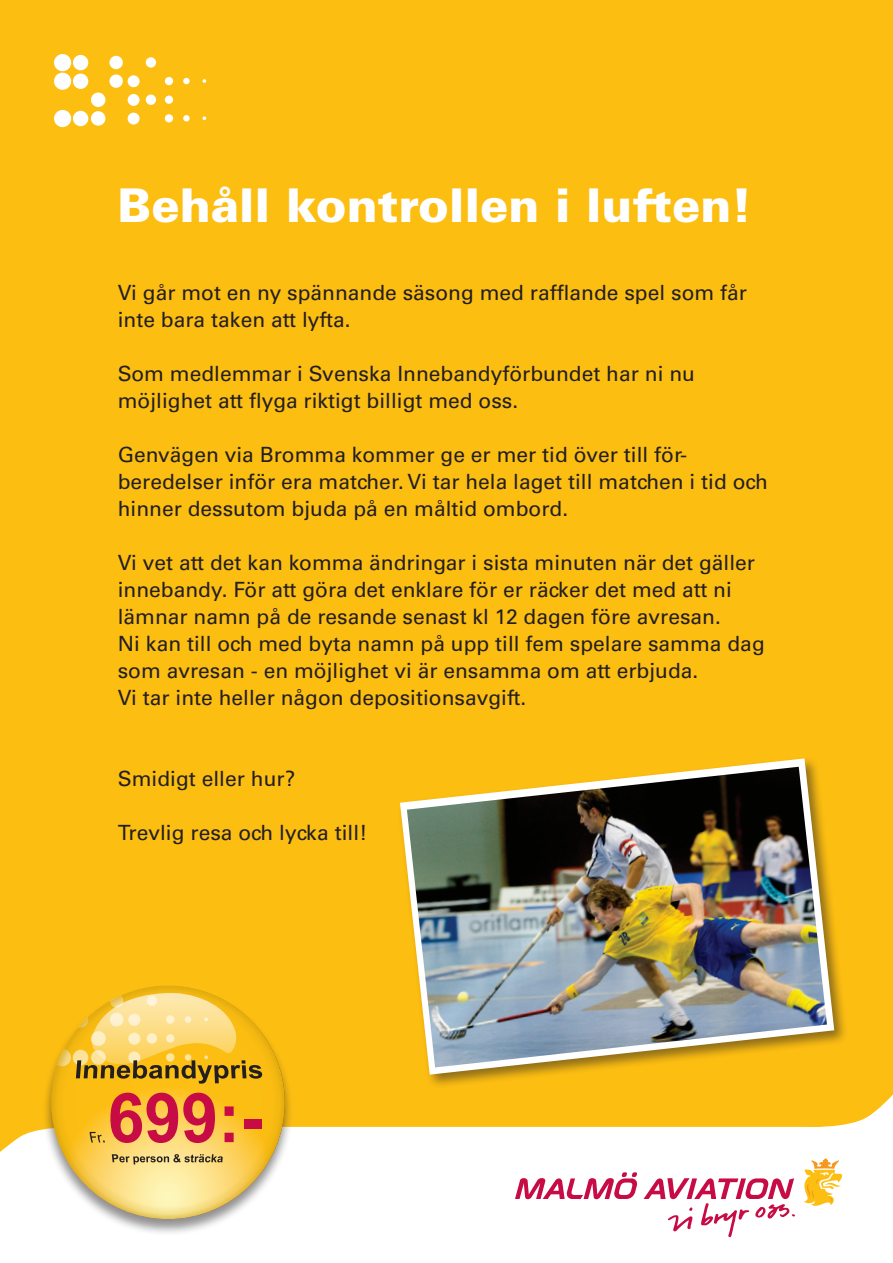
<style>
.page{position:relative;width:893px;height:1263px;background:#fff}
.page>*{position:absolute;margin:0;border:0;box-sizing:border-box;transform-origin:0 0}
.t1{font:700 68.85px "Arial";color:#c70b45;scale:.96 1}
.t2{font:900 46.5px "Univers";color:#fff}
.t3{font:21px/27px "Univers";color:#231f20}
</style>
<div class="page">
<div style="left:0;top:0;width:893px;height:1072px;background:#fdbe12"></div>
<svg style="left:0;top:1072px;width:893px;height:104px"></svg>
<svg style="left:515px;top:1172px;width:123px;height:27px"></svg>
<svg style="left:804px;top:1158px;width:38px;height:48px"></svg>
<svg style="left:644px;top:1178px;width:151px;height:59px"></svg>
<div style="left:73px;top:111px;width:15px;height:15px;background:#fff;border-radius:50%"></div>
<div style="left:54px;top:110px;width:17px;height:17px;background:#fff;border-radius:50%"></div>
<div style="left:91px;top:111px;width:14px;height:15px;background:#fff;border-radius:50%"></div>
<div style="left:165px;top:114px;width:8px;height:8px;background:#fff;border-radius:50%"></div>
<div style="left:183px;top:115px;width:7px;height:7px;background:#fff;border-radius:50%"></div>
<svg style="left:202px;top:116px;width:4px;height:4px"></svg>
<div style="left:128px;top:113px;width:12px;height:12px;background:#fff;border-radius:50%"></div>
<div style="left:91px;top:93px;width:14px;height:14px;background:#fff;border-radius:50%"></div>
<div style="left:146px;top:95px;width:10px;height:10px;background:#fff;border-radius:50%"></div>
<div style="left:165px;top:96px;width:8px;height:8px;background:#fff;border-radius:50%"></div>
<div style="left:128px;top:94px;width:12px;height:12px;background:#fff;border-radius:50%"></div>
<div style="left:73px;top:74px;width:15px;height:15px;background:#fff;border-radius:50%"></div>
<div style="left:54px;top:73px;width:17px;height:17px;background:#fff;border-radius:50%"></div>
<div style="left:109px;top:74px;width:14px;height:14px;background:#fff;border-radius:50%"></div>
<div style="left:165px;top:77px;width:8px;height:8px;background:#fff;border-radius:50%"></div>
<div style="left:183px;top:78px;width:7px;height:6px;background:#fff;border-radius:50%"></div>
<svg style="left:202px;top:79px;width:4px;height:4px"></svg>
<div style="left:128px;top:75px;width:12px;height:12px;background:#fff;border-radius:50%"></div>
<div style="left:73px;top:55px;width:15px;height:15px;background:#fff;border-radius:50%"></div>
<div style="left:54px;top:54px;width:17px;height:17px;background:#fff;border-radius:50%"></div>
<div style="left:109px;top:56px;width:14px;height:13px;background:#fff;border-radius:50%"></div>
<div style="left:146px;top:57px;width:10px;height:11px;background:#fff;border-radius:50%"></div>
<div style="left:396px;top:755px;width:452px;height:333px;background:#231f20;opacity:.5"></div>
<svg style="left:400px;top:758px;width:434px;height:316px;background:#f5be29"></svg>
<img style="left:407px;top:767px;width:420px;height:300px">
<img style="left:39px;top:973px;width:273px;height:260px">
<svg style="left:51px;top:985px;width:234px;height:234px;background:#f9cc4b"></svg>
<svg style="left:90px;top:1132px;width:15px;height:10px"></svg>
<svg style="left:57px;top:993px;width:205px;height:91px;background:#eabe47"></svg>
<svg style="left:112px;top:1154px;width:111px;height:10px"></svg>
<h2 class="t2" style="left:118px;top:176px;width:636px">Behåll kontrollen i luften!</h2>
<p class="t3" style="left:118px;top:279px;width:631px">Vi går mot en ny spännande säsong med rafflande spel som får inte bara taken att lyfta.</p>
<p class="t3" style="left:118px;top:360px;width:579px">Som medlemmar i Svenska Innebandyförbundet har ni nu möjlighet att flyga riktigt billigt med oss.</p>
<p class="t3" style="left:118px;top:441px;width:652px">Genvägen via Bromma kommer ge er mer tid över till för&shy;beredelser inför era matcher. Vi tar hela laget till matchen i tid och hinner dessutom bjuda på en måltid ombord.</p>
<p class="t3" style="left:118px;top:549px;width:648px">Vi vet att det kan komma ändringar i sista minuten när det gäller innebandy. För att göra det enklare för er räcker det med att ni lämnar namn på de resande senast kl 12 dagen före avresan.<br>Ni kan till och med byta namn på upp till fem spelare samma dag som avresan - en möjlighet vi är ensamma om att erbjuda.<br>Vi tar inte heller någon depositionsavgift.</p>
<p class="t3" style="left:118px;top:765px;width:179px">Smidigt eller hur?</p>
<p class="t3" style="left:118px;top:819px;width:251px">Trevlig resa och lycka till!</p>
<h1 class="t1" style="left:108px;top:1072px;width:162px">699:-</h1>
</div>
